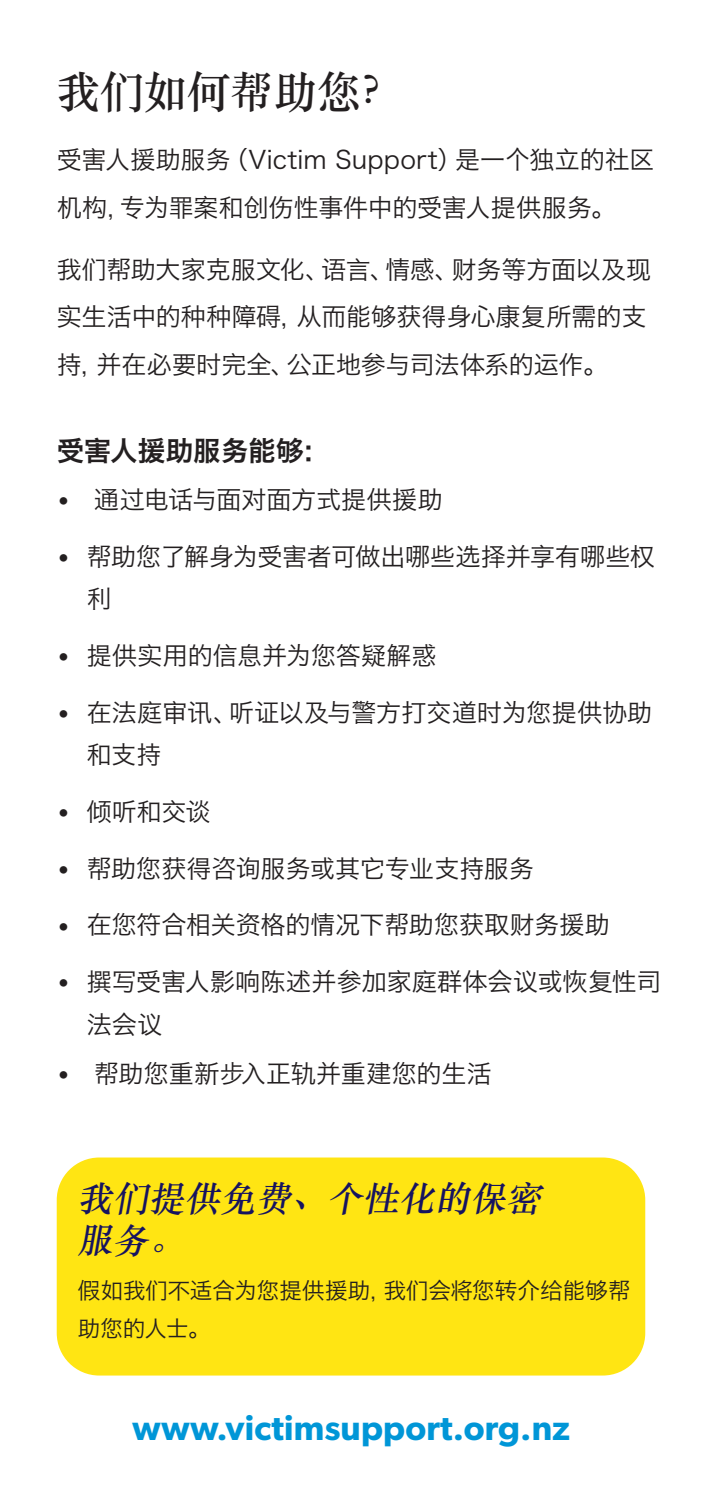
<style>
.page{position:relative;width:702px;height:1489px;background:#fff}
.page>*{position:absolute;margin:0;border:0;box-sizing:border-box;transform-origin:0 0}
.t1{font:43.75px "ST Songti SC Bold";letter-spacing:-.01em;color:#231f20}
.t2{font:600 35px "Gibson";letter-spacing:.005em;color:#0096d7}
.t3{font:italic 35px/42.5px "ST Songti SC Bold";color:#161360}
.t4{font:27.5px "Hiragino Sans GB W6";color:#231f20}
.t5{font:25px/47.5px "Hiragino Sans GB W3";color:#231f20}
.t6{font:22.5px/37.5px "Hiragino Sans GB W3";letter-spacing:-.005em;color:#231f20}
.s1{font-family:"Gibson"}
</style>
<div class="page">
<div style="left:57px;top:1157px;width:588px;height:218px;background:#ffe513;border-radius:43px"></div>
<h1 class="t1" style="left:57px;top:64px;width:348px">我们如何帮助您？</h1>
<p class="t5" style="left:57px;top:136px;width:599px">受害人援助服务（Victim Support）是一个独立的社区机构，专为罪案和创伤性事件中的受害人提供服务。</p>
<p class="t5" style="left:57px;top:245px;width:595px">我们帮助大家克服文化、语言、情感、财务等方面以及现实生活中的种种障碍，从而能够获得身心康复所需的支持，并在必要时完全、公正地参与司法体系的运作。</p>
<p class="t4" style="left:57px;top:432px;width:274px">受害人援助服务能够：</p>
<p class="t5" style="left:57px;top:475px;width:387px"><span class="s1">•</span> 通过电话与面对面方式提供援助</p>
<p class="t5" style="left:87px;top:534px;width:569px;line-height:42.5px;text-indent:-30px"><span class="s1">•</span> 帮助您了解身为受害者可做出哪些选择并享有哪些权利</p>
<p class="t5" style="left:57px;top:631px;width:381px"><span class="s1">•</span> 提供实用的信息并为您答疑解惑</p>
<p class="t5" style="left:87px;top:690px;width:567px;line-height:42.5px;text-indent:-30px"><span class="s1">•</span> 在法庭审讯、听证以及与警方打交道时为您提供协助和支持</p>
<p class="t5" style="left:57px;top:787px;width:155px"><span class="s1">•</span> 倾听和交谈</p>
<p class="t5" style="left:57px;top:844px;width:479px"><span class="s1">•</span> 帮助您获得咨询服务或其它专业支持服务</p>
<p class="t5" style="left:57px;top:900px;width:554px"><span class="s1">•</span> 在您符合相关资格的情况下帮助您获取财务援助</p>
<p class="t5" style="left:87px;top:959px;width:576px;line-height:42.5px;text-indent:-30px"><span class="s1">•</span> 撰写受害人影响陈述并参加家庭群体会议或恢复性司法会议</p>
<p class="t5" style="left:57px;top:1049px;width:436px"><span class="s1">•</span> 帮助您重新步入正轨并重建您的生活</p>
<h2 class="t3" style="left:78px;top:1176px;width:473px">我们提供免费、个性化的保密服务。</h2>
<p class="t6" style="left:78px;top:1271px;width:554px">假如我们不适合为您提供援助，我们会将您转介给能够帮助您的人士。</p>
<h2 class="t2" style="left:132px;top:1406px;width:439px">www.victimsupport.org.nz</h2>
</div>
